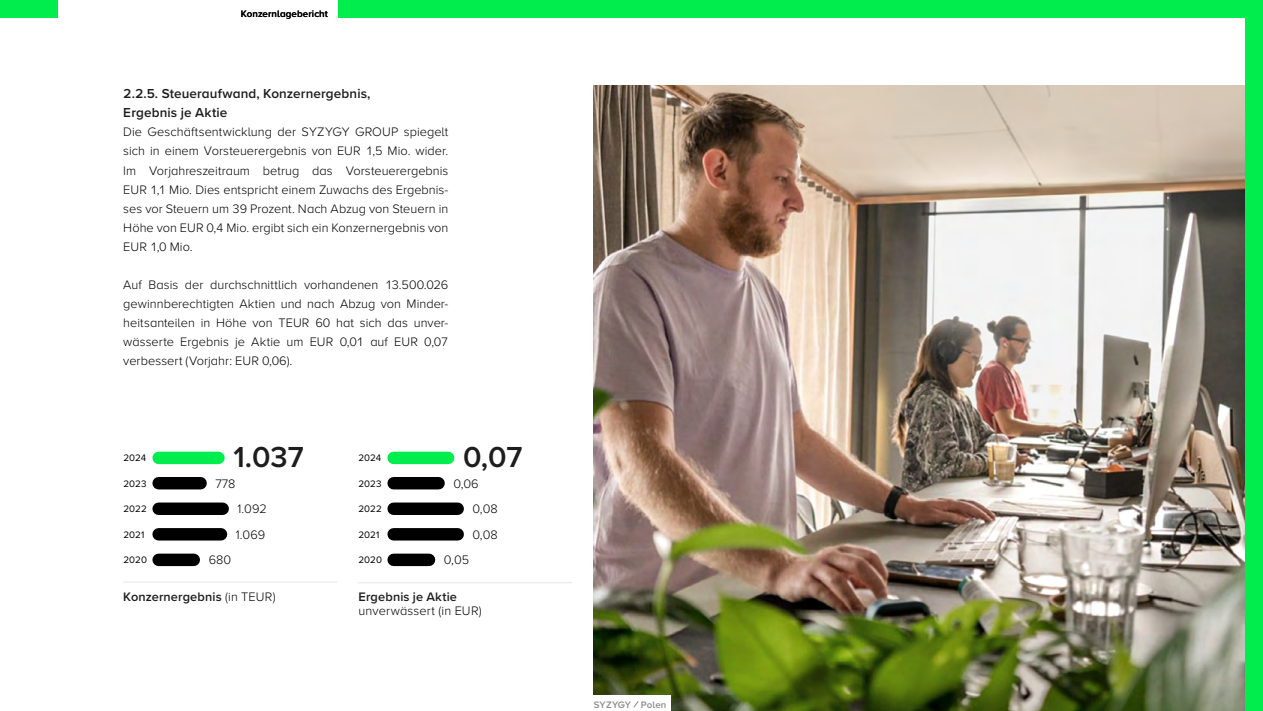
<style>
.page{position:relative;width:1263px;height:711px;background:#fff}
.page>*{position:absolute;margin:0;border:0;box-sizing:border-box;transform-origin:0 0}
.t1{font:600 30px "Proxima Nova A";color:#1d1d1d}
.t2{font:600 13.5px/19px "Proxima Nova A";letter-spacing:.01em;color:#1d1d1d}
.t3{font:300 12.75px/19px "Proxima Nova A";color:#000001;text-align:justify}
.t4{font:600 12.75px "Proxima Nova A";letter-spacing:.01em;color:#1d1d1d}
.t5{font:9.75px "Proxima Nova A";letter-spacing:.005em;color:#000001}
.t6{font:600 9.75px "Proxima Nova A";letter-spacing:.01em;color:#000}
.t7{font:600 9.75px "Proxima Nova A";letter-spacing:.005em;color:#8c8c8a}
.s1{font-weight:300;color:#000001}
</style>
<div class="page">
<img style="left:594px;top:85px;width:652px;height:625px">
<hr style="left:123px;top:581px;width:214px;height:1px;background:#efeeea">
<div style="left:159px;top:451px;width:59px;height:13px;background:#00ee4d"></div>
<div style="left:159px;top:476px;width:42px;height:13px;background:#000001"></div>
<div style="left:159px;top:502px;width:64px;height:12px;background:#000001"></div>
<div style="left:159px;top:527px;width:62px;height:13px;background:#000001"></div>
<div style="left:159px;top:553px;width:35px;height:12px;background:#000001"></div>
<hr style="left:358px;top:581px;width:214px;height:2px;background:#efeeea">
<div style="left:394px;top:451px;width:54px;height:13px;background:#00ee4d"></div>
<div style="left:394px;top:476px;width:45px;height:13px;background:#000001"></div>
<div style="left:394px;top:502px;width:64px;height:12px;background:#000001"></div>
<div style="left:394px;top:527px;width:64px;height:13px;background:#000001"></div>
<div style="left:394px;top:553px;width:35px;height:12px;background:#000001"></div>
<div style="left:1246px;top:0;width:17px;height:710px;background:#00ee4d"></div>
<div style="left:0;top:0;width:57px;height:17px;background:#00ee4d"></div>
<div style="left:339px;top:0;width:924px;height:17px;background:#00ee4d"></div>
<div style="left:593px;top:695px;width:78px;height:15px;background:#fff"></div>
<svg style="left:633px;top:701px;width:5px;height:6px"></svg>
<p class="t6" style="left:241px;top:6px;width:89px">Konzernlagebericht</p>
<p class="t2" style="left:123px;top:84px;width:249px">2.2.5. Steueraufwand, Konzernergebnis,<br>Ergebnis je Aktie</p>
<p class="t3" style="left:123px;top:122px;width:327px">Die Geschäftsentwicklung der SYZYGY GROUP spiegelt sich in einem Vorsteuerergebnis von EUR 1,5 Mio. wider.<br>Im Vorjahreszeitraum betrug das Vorsteuerergebnis EUR 1,1 Mio. Dies entspricht einem Zuwachs des Ergebnis&shy;ses vor Steuern um 39 Prozent. Nach Abzug von Steuern in Höhe von EUR 0,4 Mio. ergibt sich ein Konzernergebnis von EUR 1,0 Mio.</p>
<p class="t3" style="left:123px;top:274px;width:327px">Auf Basis der durchschnittlich vorhandenen 13.500.026 gewinnberechtigten Aktien und nach Abzug von Minder&shy;heitsanteilen in Höhe von TEUR 60 hat sich das unver&shy;wässerte Ergebnis je Aktie um EUR 0,01 auf EUR 0,07 verbessert (Vorjahr: EUR 0,06).</p>
<p class="t5" style="left:123px;top:450px;width:24px">2024</p>
<h1 class="t1" style="left:233px;top:434px;width:72px">1.037</h1>
<p class="t5" style="left:123px;top:476px;width:25px">2023</p>
<p class="t3" style="left:215px;top:472px;width:22px">778</p>
<p class="t5" style="left:123px;top:501px;width:25px">2022</p>
<p class="t3" style="left:238px;top:498px;width:31px">1.092</p>
<p class="t5" style="left:123px;top:527px;width:23px">2021</p>
<p class="t3" style="left:236px;top:523px;width:31px">1.069</p>
<p class="t5" style="left:123px;top:552px;width:25px">2020</p>
<p class="t3" style="left:209px;top:549px;width:24px">680</p>
<p class="t4" style="left:123px;top:586px;width:154px">Konzernergebnis <span class="s1">(in TEUR)</span></p>
<p class="t5" style="left:358px;top:450px;width:24px">2024</p>
<h1 class="t1" style="left:463px;top:434px;width:61px">0,07</h1>
<p class="t5" style="left:358px;top:476px;width:25px">2023</p>
<p class="t3" style="left:453px;top:472px;width:27px">0,06</p>
<p class="t5" style="left:358px;top:501px;width:25px">2022</p>
<p class="t3" style="left:473px;top:498px;width:27px">0,08</p>
<p class="t5" style="left:358px;top:527px;width:23px">2021</p>
<p class="t3" style="left:473px;top:523px;width:27px">0,08</p>
<p class="t5" style="left:358px;top:552px;width:25px">2020</p>
<p class="t3" style="left:444px;top:549px;width:27px">0,05</p>
<p class="t4" style="left:358px;top:587px;width:100px">Ergebnis je Aktie</p>
<p class="t3" style="left:358px;top:600px;width:125px">unverwässert (in EUR)</p>
<p class="t7" style="left:594px;top:696px;width:74px">SYZYGY Polen</p>
</div>
